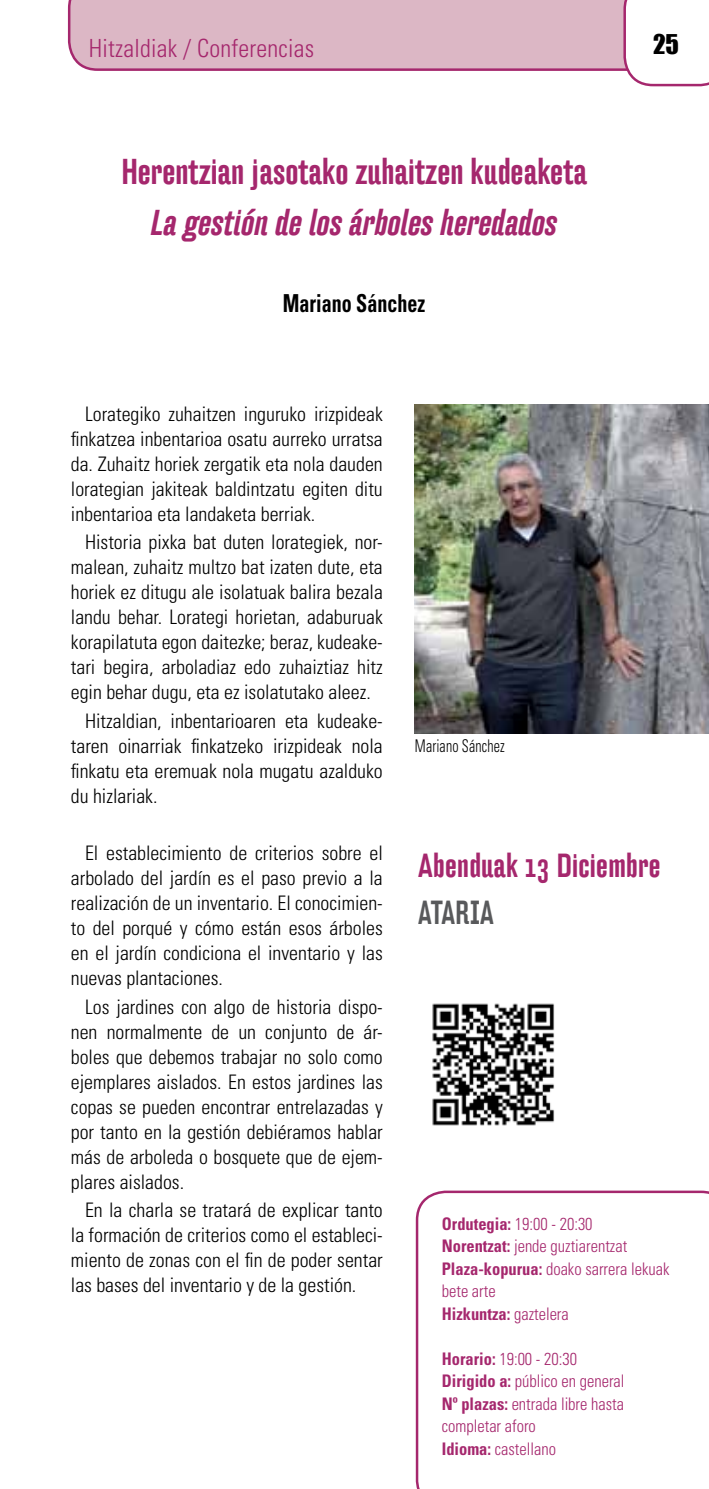
<style>
.page{position:relative;width:709px;height:1489px;background:#fff}
.page>*{position:absolute;margin:0;border:0;box-sizing:border-box;transform-origin:0 0}
.t1{font:500 35px "Hydra";color:#a5276d}
.t2{font:italic 500 35px "Hydra";color:#a5276d}
.t3{font:500 32.5px "Hydra";letter-spacing:.01em;color:#a5276d}
.t4{font:500 32.5px "Hydra";letter-spacing:.01em;color:#58595b;scale:.9 1}
.t5{font:300 condensed 25px "Univers LT Std";letter-spacing:.01em;color:#a5276d}
.t6{font:25px "Impact";color:#000}
.t7{font:700 condensed 24.75px "Univers LT Std";color:#000;scale:.81 1}
.t8{font:300 condensed 20px/25px "Univers LT Std";color:#000;text-align:justify}
.t9{font:300 condensed 17.5px "Univers LT Std";letter-spacing:.01em;color:#000;scale:.8 1}
.t10{font:300 condensed 17.25px/22.5px "Univers LT Std";color:#a5276d;scale:.95 1}
.s1{font-weight:700}
</style>
<div class="page">
<div style="left:68px;top:0;width:555px;height:71px;background:#dcb7c5"></div>
<svg style="left:623px;top:0;width:86px;height:86px"></svg>
<img style="left:415px;top:405px;width:294px;height:328px">
<svg style="left:416px;top:1190px;width:293px;height:298px"></svg>
<img style="left:432px;top:1003px;width:123px;height:123px">
<p class="t5" style="left:89px;top:33px;width:227px">Hitzaldiak / Conferencias</p>
<p class="t6" style="left:653px;top:24px;width:27px">25</p>
<h1 class="t1" style="left:121px;top:150px;width:467px">Herentzian jasotako zuhaitzen kudeaketa</h1>
<h1 class="t2" style="left:151px;top:202px;width:408px">La gestión de los árboles heredados</h1>
<p class="t7" style="left:283px;top:288px;width:177px">Mariano Sánchez</p>
<p class="t8" style="left:71px;top:401px;width:313px;text-indent:14px">Lorategiko zuhaitzen inguruko irizpideak finkatzea inbentarioa osatu aurreko urratsa da. Zuhaitz horiek zergatik eta nola dauden lorategian jakiteak baldintzatu egiten ditu inbentarioa eta landaketa berriak.</p>
<p class="t8" style="left:71px;top:530px;width:313px;text-indent:14px">Historia pixka bat duten lorategiek, nor&shy;malean, zuhaitz multzo bat izaten dute, eta horiek ez ditugu ale isolatuak balira bezala landu behar. Lorategi horietan, adaburuak korapilatuta egon daitezke; beraz, kudeake&shy;tari begira, arboladiaz edo zuhaiztiaz hitz egin behar dugu, eta ez isolatutako aleez.</p>
<p class="t8" style="left:71px;top:708px;width:313px;text-indent:14px">Hitzaldian, inbentarioaren eta kudeake&shy;taren oinarriak finkatzeko irizpideak nola finkatu eta eremuak nola mugatu azalduko du hizlariak.</p>
<p class="t8" style="left:71px;top:840px;width:313px;text-indent:14px">El establecimiento de criterios sobre el arbolado del jardín es el paso previo a la realización de un inventario. El conocimien&shy;to del porqué y cómo están esos árboles en el jardín condiciona el inventario y las nuevas plantaciones.</p>
<p class="t8" style="left:71px;top:994px;width:313px;text-indent:14px">Los jardines con algo de historia dispo&shy;nen normalmente de un conjunto de ár&shy;boles que debemos trabajar no solo como ejemplares aislados. En estos jardines las copas se pueden encontrar entrelazadas y por tanto en la gestión debiéramos hablar más de arboleda o bosquete que de ejem&shy;plares aislados.</p>
<p class="t8" style="left:71px;top:1197px;width:313px;text-indent:14px">En la charla se tratará de explicar tanto la formación de criterios como el estableci&shy;miento de zonas con el fin de poder sentar las bases del inventario y de la gestión.</p>
<p class="t9" style="left:415px;top:735px;width:114px">Mariano Sánchez</p>
<h2 class="t3" style="left:418px;top:846px;width:243px">Abenduak 13 Diciembre</h2>
<h2 class="t4" style="left:418px;top:893px;width:85px">ATARIA</h2>
<p class="t10" style="left:442px;top:1212px;width:241px"><span class="s1">Ordutegia:</span> 19:00 - 20:30<br><span class="s1">Norentzat:</span> jende guztiarentzat<br><span class="s1">Plaza-kopurua:</span> doako sarrera lekuak bete arte<br><span class="s1">Hizkuntza:</span> gaztelera</p>
<p class="t10" style="left:442px;top:1347px;width:194px"><span class="s1">Horario:</span> 19:00 - 20:30<br><span class="s1">Dirigido a:</span> público en general<br><span class="s1">Nº plazas:</span> entrada libre hasta completar aforo<br><span class="s1">Idioma:</span> castellano</p>
</div>
